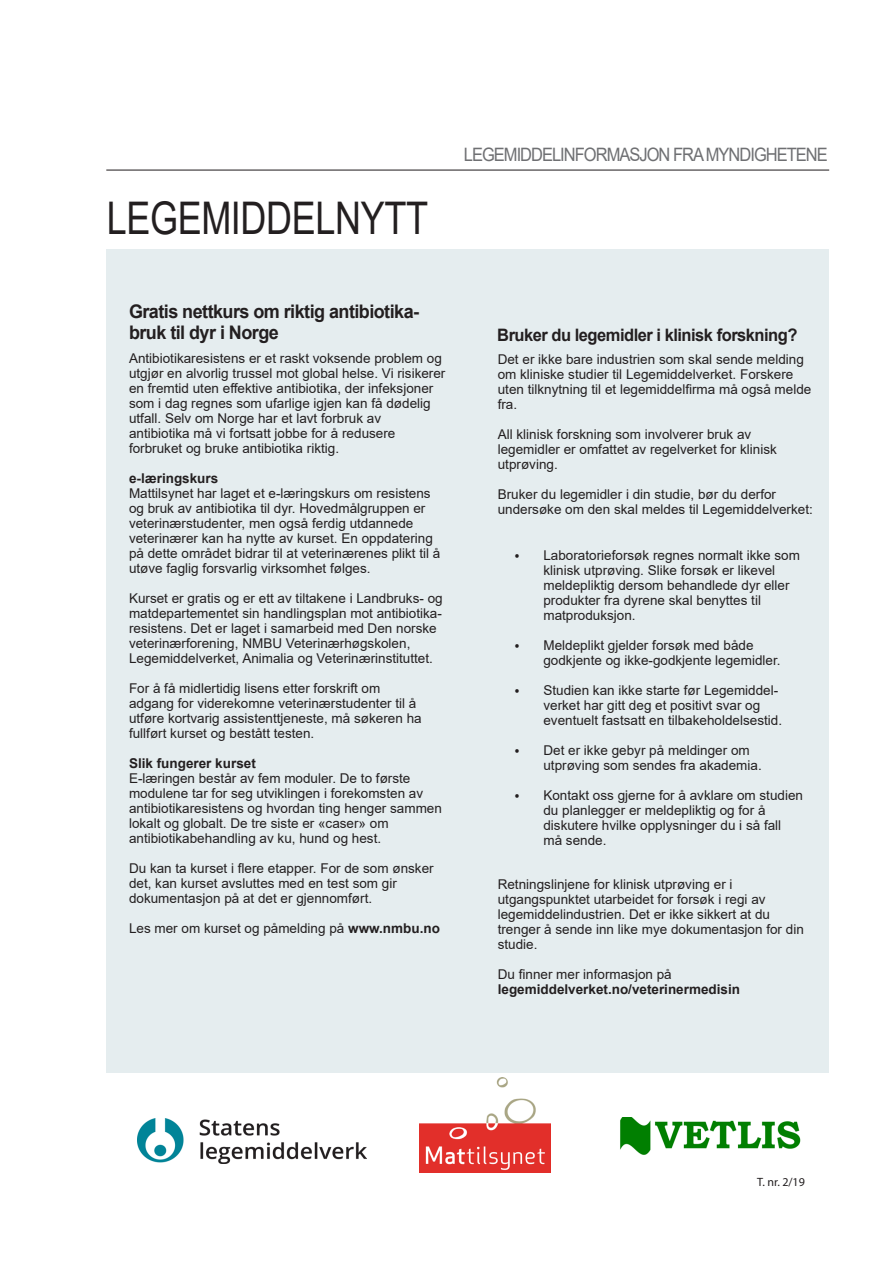
<style>
.page{position:relative;width:893px;height:1263px;background:#fff}
.page>*{position:absolute;margin:0;border:0;box-sizing:border-box;transform-origin:0 0}
.t1{font:45px "Arial";letter-spacing:-.01em;color:#231f20;scale:.8 1}
.t2{font:700 18.75px/21px "Arial";letter-spacing:-.03em;color:#231f20;scale:.96 1}
.t3{font:18.45px "Arial";letter-spacing:-.06em;color:#6f7073;scale:.89 1}
.t4{font:700 17.1px "Arial";letter-spacing:-.03em;color:#231f20;scale:.96 1}
.t5{font:14.1px "Minion Pro";color:#231f20;scale:.96 1}
.t6{font:13.5px/15px "Arial";color:#231f20}
.t7{font:700 13.5px/15px "Arial";color:#231f20}
.tids_nr{font:12px "Myriad Pro";color:#231f20}
.s1{font-weight:700}
.s2{font-weight:400}
</style>
<div class="page">
<div style="left:106px;top:250px;width:723px;height:823px;background:#e5edef"></div>
<hr style="left:106px;top:169px;width:723px;height:2px;background:#231f20">
<img style="left:138px;top:1118px;width:228px;height:45px">
<img style="left:620px;top:1117px;width:181px;height:38px">
<img style="left:420px;top:1077px;width:131px;height:95px">
<p class="t1" style="left:107px;top:187px;width:403px">LEGEMIDDELNYTT</p>
<p class="t3" style="left:464px;top:142px;width:410px">LEGEMIDDELINFORMASJON FRA MYNDIGHETENE</p>
<p class="t2" style="left:129px;top:301px;width:304px">Gratis nettkurs om riktig antibiotika&shy;bruk til dyr i Norge</p>
<p class="t6" style="left:129px;top:351px;width:318px">Antibiotikaresistens er et raskt voksende problem og utgjør en alvorlig trussel mot global helse. Vi risikerer en fremtid uten effektive antibiotika, der infeksjoner som i dag regnes som ufarlige igjen kan få dødelig utfall. Selv om Norge har et lavt forbruk av<br>antibiotika må vi fortsatt jobbe for å redusere forbruket og bruke antibiotika riktig.</p>
<p class="t7" style="left:129px;top:471px;width:91px">e-læringskurs</p>
<p class="t6" style="left:129px;top:486px;width:313px">Mattilsynet har laget et e-læringskurs om resistens og bruk av antibiotika til dyr. Hovedmålgruppen er veterinærstudenter, men også ferdig utdannede veterinærer kan ha nytte av kurset. En oppdatering på dette området bidrar til at veterinærenes plikt til å utøve faglig forsvarlig virksomhet følges.</p>
<p class="t6" style="left:129px;top:591px;width:315px">Kurset er gratis og er ett av tiltakene i Landbruks- og matdepartementet sin handlingsplan mot antibiotika&shy;resistens. Det er laget i samarbeid med Den norske veterinærforening, NMBU Veterinærhøgskolen, Legemiddelverket, Animalia og Veterinærinstituttet.</p>
<p class="t6" style="left:129px;top:681px;width:294px">For å få midlertidig lisens etter forskrift om adgang for viderekomne veterinærstudenter til å utføre kortvarig assistenttjeneste, må søkeren ha fullført kurset og bestått testen.</p>
<p class="t7" style="left:129px;top:756px;width:128px">Slik fungerer kurset</p>
<p class="t6" style="left:129px;top:771px;width:314px">E-læringen består av fem moduler. De to første modulene tar for seg utviklingen i forekomsten av antibiotikaresistens og hvordan ting henger sammen lokalt og globalt. De tre siste er «caser» om antibiotikabehandling av ku, hund og hest.</p>
<p class="t6" style="left:129px;top:861px;width:306px">Du kan ta kurset i flere etapper. For de som ønsker det, kan kurset avsluttes med en test som gir dokumentasjon på at det er gjennomført.</p>
<p class="t6" style="left:129px;top:921px;width:312px">Les mer om kurset og påmelding på <span class="s1">www.nmbu.no</span></p>
<p class="t4" style="left:497px;top:322px;width:314px">Bruker du legemidler i klinisk forskning?</p>
<p class="t6" style="left:498px;top:352px;width:315px">Det er ikke bare industrien som skal sende melding om kliniske studier til Legemiddelverket. Forskere uten tilknytning til et legemiddelfirma må også melde fra.</p>
<p class="t6" style="left:498px;top:427px;width:281px">All klinisk forskning som involverer bruk av legemidler er omfattet av regelverket for klinisk utprøving.</p>
<p class="t6" style="left:498px;top:487px;width:317px">Bruker du legemidler i din studie, bør du derfor undersøke om den skal meldes til Legemiddelverket:</p>
<p class="t5" style="left:514px;top:545px;width:7px">•</p>
<p class="t5" style="left:514px;top:635px;width:7px">•</p>
<p class="t5" style="left:514px;top:680px;width:7px">•</p>
<p class="t5" style="left:514px;top:740px;width:7px">•</p>
<p class="t5" style="left:514px;top:785px;width:7px">•</p>
<p class="t6" style="left:543px;top:547px;width:258px">Laboratorieforsøk regnes normalt ikke som klinisk utprøving. Slike forsøk er likevel meldepliktig dersom behandlede dyr eller produkter fra dyrene skal benyttes til matproduksjon.</p>
<p class="t6" style="left:543px;top:637px;width:239px">Meldeplikt gjelder forsøk med både godkjente og ikke-godkjente legemidler.</p>
<p class="t6" style="left:543px;top:682px;width:240px">Studien kan ikke starte før Legemiddel&shy;verket har gitt deg et positivt svar og eventuelt fastsatt en tilbakeholdelsestid.</p>
<p class="t6" style="left:543px;top:742px;width:220px">Det er ikke gebyr på meldinger om utprøving som sendes fra akademia.</p>
<p class="t6" style="left:543px;top:787px;width:261px">Kontakt oss gjerne for å avklare om studien du planlegger er meldepliktig og for å diskutere hvilke opplysninger du i så fall må sende.</p>
<p class="t6" style="left:498px;top:877px;width:308px">Retningslinjene for klinisk utprøving er i utgangspunktet utarbeidet for forsøk i regi av legemiddelindustrien. Det er ikke sikkert at du trenger å sende inn like mye dokumentasjon for din studie.</p>
<p class="t7" style="left:498px;top:967px;width:244px"><span class="s2">Du finner mer informasjon på </span>legemiddelverket.no/veterinermedisin</p>
<p class="tids_nr" style="left:757px;top:1175px;width:49px">T. nr. 2/19</p>
</div>
